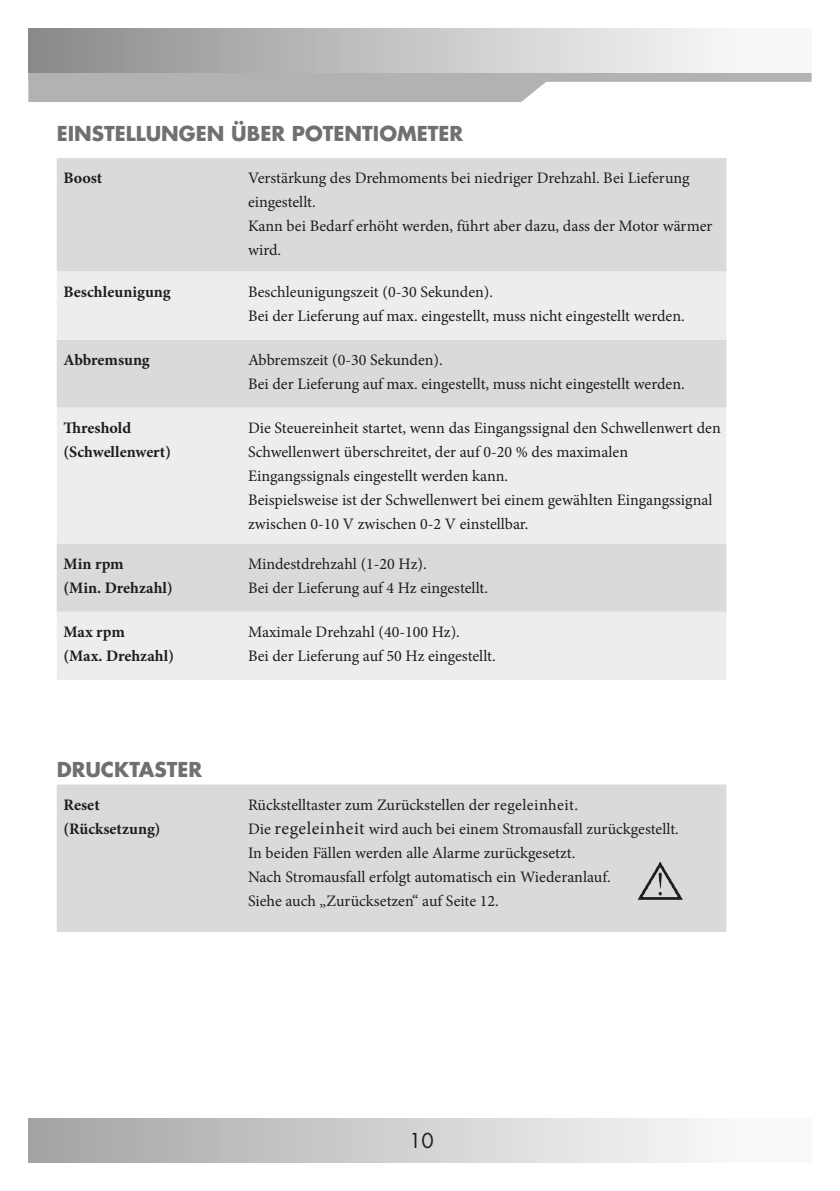
<style>
.page{position:relative;width:840px;height:1191px;background:#fff}
.page>*{position:absolute;margin:0;border:0;box-sizing:border-box;transform-origin:0 0}
.t1{font:700 20px "Futura";color:#70706f}
.t2{font:20px "Futura Std";color:#1d1d1b}
.t3{font:16px/24px "Minion Pro";color:#1d1d1b}
.t4{font:700 16px/24px "Minion Pro";color:#1d1d1b}
.s1{font-size:18px}
</style>
<div class="page">
<div style="left:28px;top:1118px;width:783px;height:44px;background:linear-gradient(to right,#a5a5a4,#fff)"></div>
<div style="left:28px;top:63px;width:783px;height:19px;background:linear-gradient(to right,#b2b2b2,#b2b2b2)"></div>
<div style="left:28px;top:28px;width:783px;height:44px;background:linear-gradient(to right,#8b8b8b,#fff)"></div>
<div style="left:28px;top:75px;width:527px;height:27px;background:#b2b2b2"></div>
<div style="left:57px;top:784px;width:669px;height:148px;background:#dadada"></div>
<div style="left:57px;top:158px;width:669px;height:113px;background:#dadada"></div>
<svg style="left:57px;top:271px;width:669px;height:409px;background:#e6e6e6"></svg>
<img style="left:632px;top:859px;width:54px;height:41px">
<p class="t1" style="left:57px;top:120px;width:407px">EINSTELLUNGEN ÜBER POTENTIOMETER</p>
<p class="t4" style="left:63px;top:166px;width:40px">Boost</p>
<p class="t3" style="left:248px;top:166px;width:465px">Verstärkung des Drehmoments bei niedriger Drehzahl. Bei Lieferung eingestellt.<br>Kann bei Bedarf erhöht werden, führt aber dazu, dass der Motor wärmer wird.</p>
<p class="t4" style="left:63px;top:279px;width:109px">Beschleunigung</p>
<p class="t3" style="left:248px;top:280px;width:438px">Beschleunigungszeit (0-30 Sekunden).<br>Bei der Lieferung auf max. eingestellt, muss nicht eingestellt werden.</p>
<p class="t4" style="left:63px;top:347px;width:88px">Abbremsung</p>
<p class="t3" style="left:248px;top:348px;width:438px">Abbremszeit (0-30 Sekunden).<br>Bei der Lieferung auf max. eingestellt, muss nicht eingestellt werden.</p>
<p class="t4" style="left:63px;top:415px;width:109px">Threshold (Schwellenwert)</p>
<p class="t3" style="left:248px;top:416px;width:474px">Die Steuereinheit startet, wenn das Eingangssignal den Schwellenwert den Schwellenwert überschreitet, der auf 0-20 % des maximalen Eingangssignals eingestellt werden kann.<br>Beispielsweise ist der Schwellenwert bei einem gewählten Eingangssignal zwischen 0-10 V zwischen 0-2 V einstellbar.</p>
<p class="t4" style="left:63px;top:552px;width:111px">Min rpm<br>(Min. Drehzahl)</p>
<p class="t3" style="left:248px;top:552px;width:241px">Mindestdrehzahl (1-20 Hz).<br>Bei der Lieferung auf 4 Hz eingestellt.</p>
<p class="t4" style="left:63px;top:620px;width:112px">Max rpm<br>(Max. Drehzahl)</p>
<p class="t3" style="left:248px;top:620px;width:249px">Maximale Drehzahl (40-100 Hz).<br>Bei der Lieferung auf 50 Hz eingestellt.</p>
<p class="t1" style="left:57px;top:755px;width:147px">DRUCKTASTER</p>
<p class="t4" style="left:63px;top:792px;width:98px">Reset (Rücksetzung)</p>
<p class="t3" style="left:248px;top:792px;width:432px">Rückstelltaster zum Zurückstellen der regeleinheit.<br>Die <span class="s1">regeleinheit</span> wird auch bei einem Stromausfall zurückgestellt.<br>In beiden Fällen werden alle Alarme zurückgesetzt.<br>Nach Stromausfall erfolgt automatisch ein Wiederanlauf.<br>Siehe auch „Zurücksetzen“ auf Seite 12.</p>
<p class="t2" style="left:409px;top:1128px;width:26px">10</p>
</div>
